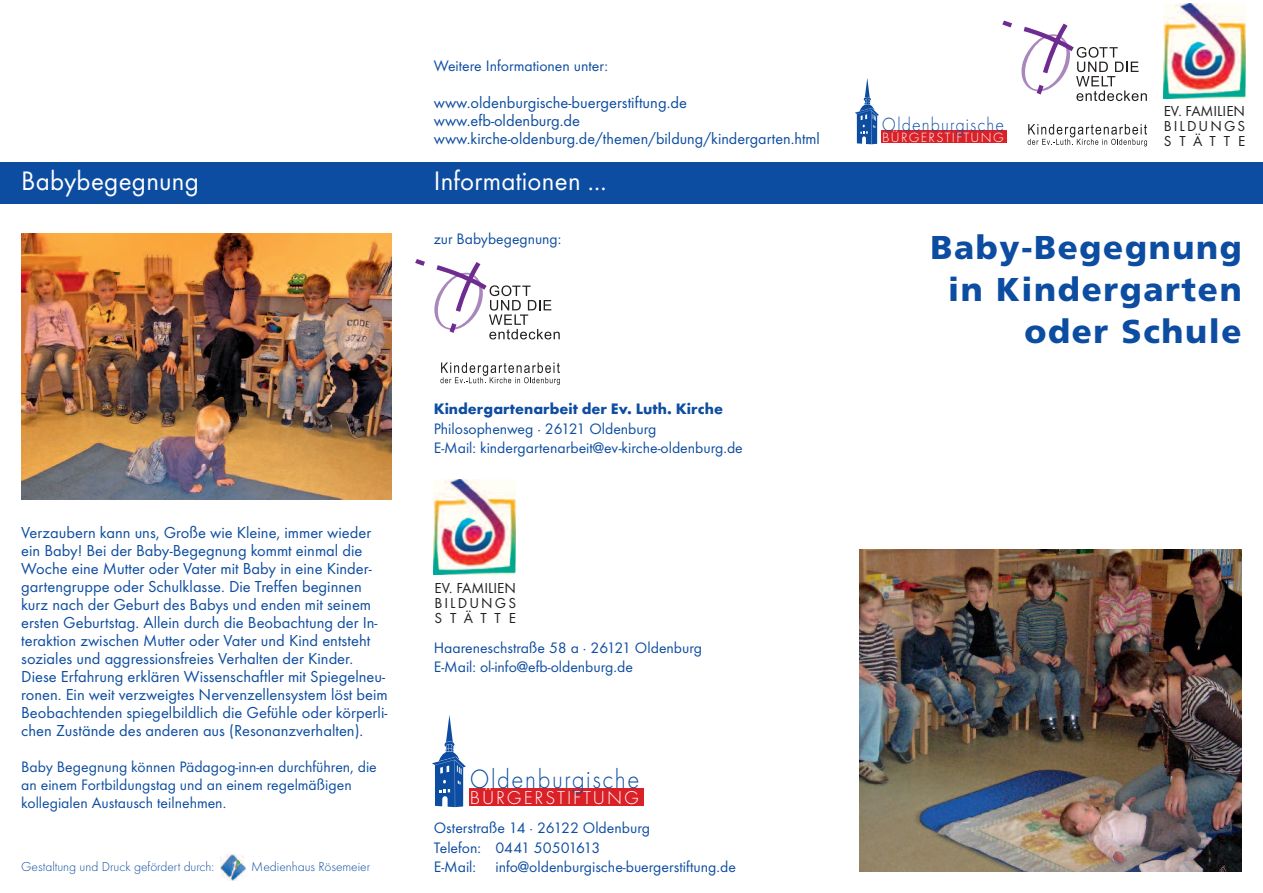
<style>
.page{position:relative;width:1263px;height:893px;background:#fff}
.page>*{position:absolute;margin:0;border:0;box-sizing:border-box;transform-origin:0 0}
.t1{font:900 33px/42px "Frutiger LT Std";letter-spacing:.05em;color:#0d4da1;text-align:right}
.t2{font:27.75px "Futura T";letter-spacing:.01em;color:#fff}
.t3{font:300 27.6px "Futura T";letter-spacing:.065em;color:#0d4da1;scale:.9 1}
.t4{font:300 19.8px "Futura T";letter-spacing:.065em;color:#0d4da1;scale:.9 1}
.t5{font:300 19.35px "Futura T";letter-spacing:.1em;color:#fff}
.t6{font:16.5px/18px "Futura T";color:#0d4da1}
.t7{font:15.75px/19.5px "Futura T";color:#0d4da1}
.t8{font:700 15.75px "Futura T";color:#0d4da1}
.t9{font:15px/15px "Futura T";letter-spacing:.14em;color:#231f20;text-align:justify}
.t10{font:300 13.95px "Futura T";letter-spacing:.1em;color:#fff}
.t11{font:300 13.5px "Futura T";color:#0d4da1}
</style>
<div class="page">
<svg style="left:440px;top:362px;width:120px;height:23px"></svg>
<svg style="left:415px;top:259px;width:145px;height:80px"></svg>
<svg style="left:1027px;top:124px;width:120px;height:22px"></svg>
<svg style="left:1002px;top:21px;width:145px;height:80px"></svg>
<div style="left:0;top:162px;width:1263px;height:42px;background:#0d4da1"></div>
<img style="left:859px;top:549px;width:383px;height:323px">
<img style="left:220px;top:854px;width:26px;height:26px">
<svg style="left:855px;top:78px;width:24px;height:66px"></svg>
<div style="left:881px;top:130px;width:126px;height:13px;background:#db2128"></div>
<svg style="left:432px;top:715px;width:33px;height:92px"></svg>
<div style="left:469px;top:788px;width:174px;height:18px;background:#db2128"></div>
<img style="left:1163px;top:4px;width:82px;height:95px">
<img style="left:434px;top:480px;width:81px;height:95px">
<img style="left:21px;top:234px;width:370px;height:266px">
<p class="t7" style="left:434px;top:56px;width:176px">Weitere Informationen unter:</p>
<p class="t6" style="left:434px;top:94px;width:388px">www.oldenburgische-buergerstiftung.de www.efb-oldenburg.de www.kirche-oldenburg.de/themen/bildung/kindergarten.html</p>
<h2 class="t2" style="left:21px;top:164px;width:179px">Babybegegnung</h2>
<h2 class="t2" style="left:434px;top:164px;width:174px">Informationen ...</h2>
<p class="t7" style="left:434px;top:229px;width:129px">zur Babybegegnung:</p>
<p class="t6" style="left:21px;top:523px;width:368px">Verzaubern kann uns, Große wie Kleine, immer wieder ein Baby! Bei der Baby-Begegnung kommt einmal die Woche eine Mutter oder Vater mit Baby in eine Kinder&shy;gartengruppe oder Schulklasse. Die Treffen beginnen kurz nach der Geburt des Babys und enden mit seinem ersten Geburtstag. Allein durch die Beobachtung der In&shy;teraktion zwischen Mutter oder Vater und Kind entsteht soziales und aggressionsfreies Verhalten der Kinder.<br>Diese Erfahrung erklären Wissenschaftler mit Spiegelneu&shy;ronen. Ein weit verzweigtes Nervenzellensystem löst beim Beobachtenden spiegelbildlich die Gefühle oder körperli&shy;chen Zustände des anderen aus (Resonanzverhalten).</p>
<p class="t7" style="left:21px;top:757px;width:357px;line-height:18px">Baby Begegnung können Pädagog-inn-en durchführen, die an einem Fortbildungstag und an einem regelmäßigen kollegialen Austausch teilnehmen.</p>
<p class="t11" style="left:21px;top:858px;width:194px">Gestaltung und Druck gefördert durch:</p>
<p class="t11" style="left:251px;top:858px;width:121px">Medienhaus Rösemeier</p>
<p class="t8" style="left:434px;top:400px;width:291px">Kindergartenarbeit der Ev. Luth. Kirche</p>
<p class="t7" style="left:434px;top:419px;width:311px">Philosophenweg · 26121 Oldenburg<br>E-Mail: kindergartenarbeit@ev-kirche-oldenburg.de</p>
<p class="t9" style="left:434px;top:580px;width:83px">EV. FAMILIEN BILDUNGS STÄTTE</p>
<p class="t7" style="left:434px;top:637px;width:270px">Haareneschstraße 58 a · 26121 Oldenburg<br>E-Mail: ol-info@efb-oldenburg.de</p>
<h3 class="t3" style="left:470px;top:763px;width:190px">Oldenburgische</h3>
<p class="t5" style="left:470px;top:786px;width:171px">BÜRGERSTIFTUNG</p>
<p class="t7" style="left:434px;top:818px;width:304px">Osterstraße 14 · 26122 Oldenburg<br>Telefon: 0441 50501613<br>E-Mail: info@oldenburgische-buergerstiftung.de</p>
<p class="t4" style="left:882px;top:112px;width:137px">Oldenburgische</p>
<p class="t10" style="left:882px;top:129px;width:123px">BÜRGERSTIFTUNG</p>
<p class="t9" style="left:1164px;top:104px;width:83px">EV. FAMILIEN BILDUNGS STÄTTE</p>
<h1 class="t1" style="left:930px;top:229px;width:313px">Baby-Begegnung in Kindergarten oder Schule</h1>
</div>
